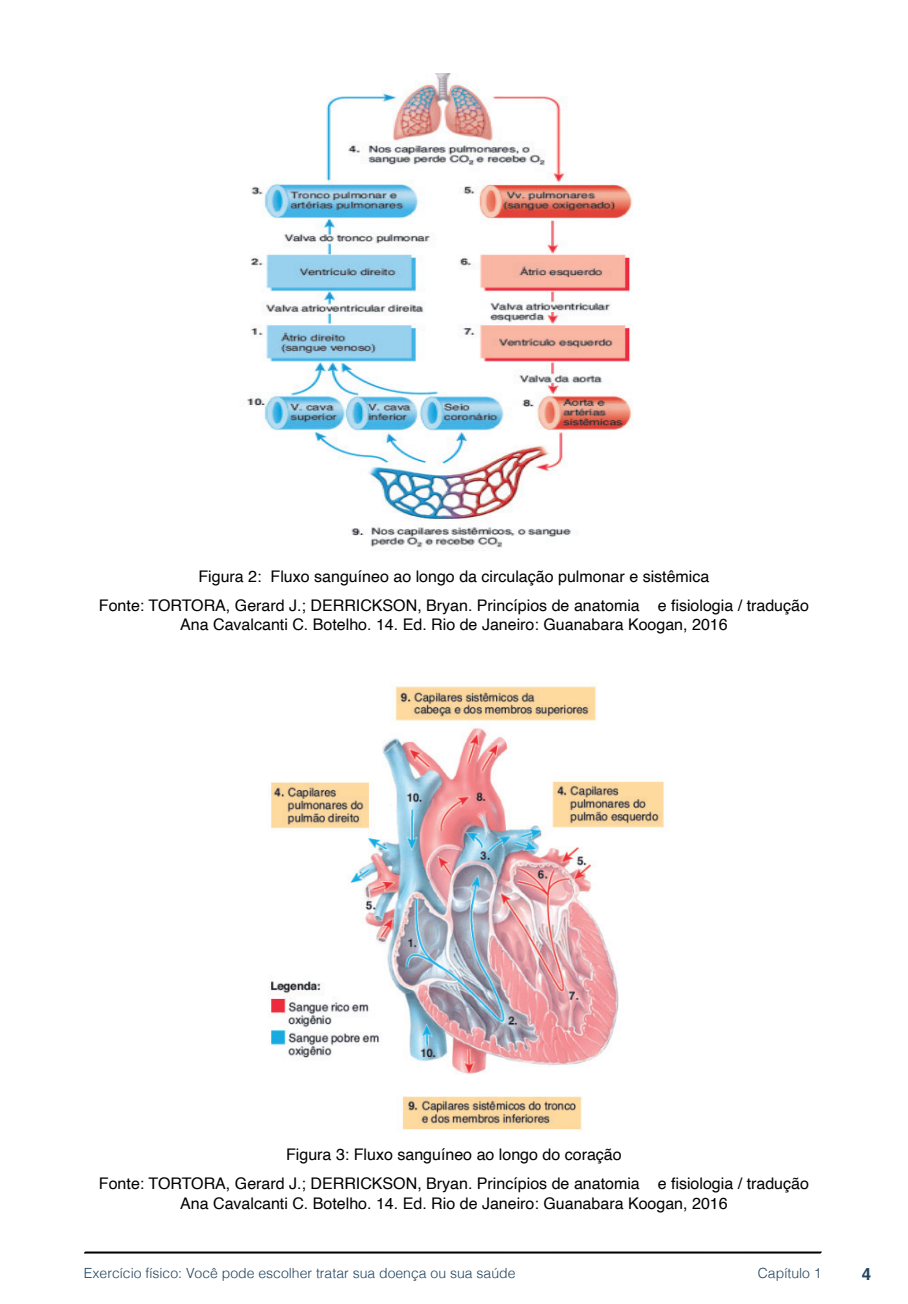
<style>
.page{position:relative;width:908px;height:1304px;background:#fff}
.page>*{position:absolute;margin:0;border:0;box-sizing:border-box;transform-origin:0 0}
.t1{font:700 16.8px "Helvetica";color:#23445f}
.t2{font:16px/29.4px "Helvetica";color:#000;text-align:center}
.t3{font:300 14px "Helvetica";color:#23445f}
</style>
<div class="page">
<svg style="left:84px;top:1251px;width:737px;height:3px;background:#515151"></svg>
<img style="left:247px;top:74px;width:386px;height:477px">
<img style="left:270px;top:686px;width:394px;height:444px">
<p class="t2" style="left:99px;top:562px;width:711px">Figura 2: Fluxo sanguíneo ao longo da circulação pulmonar e sistêmica<br>Fonte: TORTORA, Gerard J.; DERRICKSON, Bryan. Princípios de anatomia e fisiologia / tradução</p>
<p class="t2" style="left:180px;top:610px;width:548px">Ana Cavalcanti C. Botelho. 14. Ed. Rio de Janeiro: Guanabara Koogan, 2016</p>
<p class="t2" style="left:99px;top:1140px;width:711px">Figura 3: Fluxo sanguíneo ao longo do coração<br>Fonte: TORTORA, Gerard J.; DERRICKSON, Bryan. Princípios de anatomia e fisiologia / tradução</p>
<p class="t2" style="left:180px;top:1189px;width:548px">Ana Cavalcanti C. Botelho. 14. Ed. Rio de Janeiro: Guanabara Koogan, 2016</p>
<p class="t3" style="left:84px;top:1261px;width:433px">Exercício físico: Você pode escolher tratar sua doença ou sua saúde</p>
<p class="t3" style="left:757px;top:1261px;width:65px">Capítulo 1</p>
<p class="t1" style="left:861px;top:1264px;width:11px">4</p>
</div>
